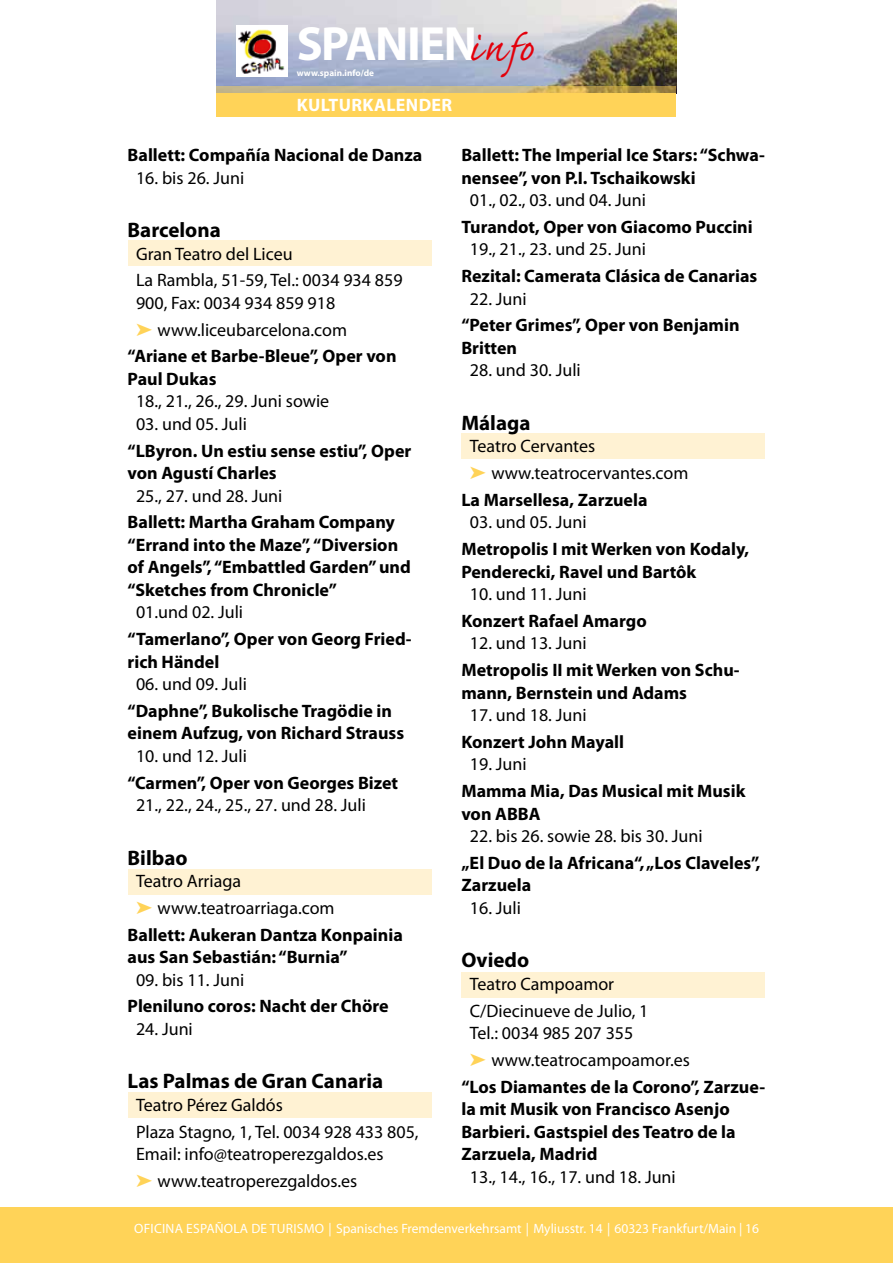
<style>
.page{position:relative;width:893px;height:1263px;background:#fff}
.page>*{position:absolute;margin:0;border:0;box-sizing:border-box;transform-origin:0 0}
.t1{font:700 48.3px "Myriad Pro";letter-spacing:-.03em;color:#fff}
.t2{font:48.3px "Caflisch Script Pro";color:#e3000b}
.t3{font:700 21px "Myriad Pro";color:#000}
.t4{font:700 18px/22.5px "Myriad Pro";color:#000}
.t5{font:18px/26.7px "Myriad Pro";color:#000}
.t6{font:700 18px "Myriad Pro";color:#fff}
.t7{font:13.5px "Myriad Pro";color:#fff}
.t8{font:700 9.15px "Myriad Pro";color:#fff}
.s1{color:#ffd358}
</style>
<div class="page">
<div style="left:128px;top:869px;width:303px;height:26px;background:#fff2d3"></div>
<div style="left:128px;top:1092px;width:303px;height:25px;background:#fff2d3"></div>
<div style="left:128px;top:240px;width:303px;height:26px;background:#fff2d3"></div>
<div style="left:461px;top:972px;width:304px;height:26px;background:#fff2d3"></div>
<div style="left:461px;top:433px;width:304px;height:26px;background:#fff2d3"></div>
<img style="left:217px;top:0;width:459px;height:86px">
<div style="left:0;top:1208px;width:893px;height:55px;background:#ffd358"></div>
<div style="left:236px;top:26px;width:51px;height:51px;background:#fff"></div>
<img style="left:238px;top:29px;width:47px;height:45px">
<svg style="left:217px;top:86px;width:459px;height:7px;background:#c1af79"></svg>
<div style="left:217px;top:93px;width:459px;height:23px;background:#ffd358"></div>
<h1 class="t1" style="left:297px;top:12px;width:182px">SPANIEN</h1>
<p class="t8" style="left:297px;top:67px;width:79px">www.spain.info/de</p>
<h1 class="t2" style="left:468px;top:23px;width:66px">info</h1>
<p class="t6" style="left:297px;top:93px;width:67px">Kulturkalender</p>
<p class="t4" style="left:128px;top:143px;width:296px">Ballett: Compañía Nacional de Danza</p>
<p class="t5" style="left:136px;top:164px;width:110px">16. bis 26. Juni</p>
<p class="t3" style="left:128px;top:216px;width:95px">Barcelona</p>
<p class="t5" style="left:136px;top:240px;width:268px">Gran Teatro del Liceu<br>La Rambla, 51-59, Tel.: 0034 934 859</p>
<p class="t5" style="left:136px;top:289px;width:201px">900, Fax: 0034 934 859 918</p>
<p class="t5" style="left:136px;top:316px;width:213px"><span class="s1">➤</span> www.liceubarcelona.com</p>
<p class="t4" style="left:128px;top:344px;width:270px">“Ariane et Barbe-Bleue”, Oper von</p>
<p class="t4" style="left:128px;top:367px;width:90px">Paul Dukas</p>
<p class="t5" style="left:136px;top:388px;width:195px">18., 21., 26., 29. Juni sowie</p>
<p class="t5" style="left:136px;top:410px;width:112px">03. und 05. Juli</p>
<p class="t4" style="left:128px;top:439px;width:285px">“LByron. Un estiu sense estiu”, Oper von Agustí Charles</p>
<p class="t5" style="left:136px;top:482px;width:148px">25., 27. und 28. Juni</p>
<p class="t4" style="left:128px;top:510px;width:285px">Ballett: Martha Graham Company “Errand into the Maze”, “Diversion of Angels”, “Embattled Garden” und “Sketches from Chronicle”</p>
<p class="t5" style="left:136px;top:599px;width:109px">01.und 02. Juli</p>
<p class="t4" style="left:128px;top:627px;width:285px">“Tamerlano”, Oper von Georg Fried&shy;rich Händel</p>
<p class="t5" style="left:136px;top:670px;width:112px">06. und 09. Juli</p>
<p class="t4" style="left:128px;top:699px;width:278px">“Daphne”, Bukolische Tragödie in einem Aufzug, von Richard Strauss</p>
<p class="t5" style="left:136px;top:742px;width:112px">10. und 12. Juli</p>
<p class="t4" style="left:128px;top:771px;width:272px">“Carmen”, Oper von Georges Bizet</p>
<p class="t5" style="left:136px;top:791px;width:231px">21., 22., 24., 25., 27. und 28. Juli</p>
<p class="t3" style="left:128px;top:844px;width:61px">Bilbao</p>
<p class="t5" style="left:136px;top:867px;width:107px">Teatro Arriaga</p>
<p class="t5" style="left:136px;top:894px;width:200px"><span class="s1">➤</span> www.teatroarriaga.com</p>
<p class="t4" style="left:128px;top:923px;width:277px">Ballett: Aukeran Dantza Konpainia</p>
<p class="t4" style="left:128px;top:945px;width:222px">aus San Sebastián: “Burnia”</p>
<p class="t5" style="left:136px;top:966px;width:110px">09. bis 11. Juni</p>
<p class="t4" style="left:128px;top:994px;width:263px">Pleniluno coros: Nacht der Chöre</p>
<p class="t5" style="left:136px;top:1015px;width:58px">24. Juni</p>
<p class="t3" style="left:128px;top:1068px;width:257px">Las Palmas de Gran Canaria</p>
<p class="t5" style="left:136px;top:1091px;width:284px">Teatro Pérez Galdós<br>Plaza Stagno, 1, Tel. 0034 928 433 805,</p>
<p class="t5" style="left:136px;top:1140px;width:249px">Email: info@teatroperezgaldos.es <span class="s1">➤</span> www.teatroperezgaldos.es</p>
<p class="t4" style="left:461px;top:143px;width:305px">Ballett: The Imperial Ice Stars: “Schwa&shy;nensee”, von P.I. Tschaikowski</p>
<p class="t5" style="left:470px;top:186px;width:178px">01., 02., 03. und 04. Juni</p>
<p class="t4" style="left:461px;top:215px;width:293px">Turandot, Oper von Giacomo Puccini</p>
<p class="t5" style="left:470px;top:236px;width:178px">19., 21., 23. und 25. Juni</p>
<p class="t4" style="left:461px;top:264px;width:297px">Rezital: Camerata Clásica de Canarias</p>
<p class="t5" style="left:470px;top:285px;width:58px">22. Juni</p>
<p class="t4" style="left:461px;top:313px;width:280px">“Peter Grimes”, Oper von Benjamin<br>Britten</p>
<p class="t5" style="left:470px;top:357px;width:112px">28. und 30. Juli</p>
<p class="t3" style="left:461px;top:409px;width:71px">Málaga</p>
<p class="t5" style="left:470px;top:433px;width:127px">Teatro Cervantes</p>
<p class="t5" style="left:470px;top:459px;width:220px"><span class="s1">➤</span> www.teatrocervantes.com</p>
<p class="t4" style="left:461px;top:488px;width:188px">La Marsellesa, Zarzuela</p>
<p class="t5" style="left:470px;top:509px;width:118px">03. und 05. Juni</p>
<p class="t4" style="left:461px;top:537px;width:289px">Metropolis I mit Werken von Kodaly,<br>Penderecki, Ravel und Bartôk</p>
<p class="t5" style="left:470px;top:580px;width:118px">10. und 11. Juni</p>
<p class="t4" style="left:461px;top:609px;width:187px">Konzert Rafael Amargo</p>
<p class="t5" style="left:470px;top:630px;width:118px">12. und 13. Juni</p>
<p class="t4" style="left:461px;top:658px;width:280px">Metropolis II mit Werken von Schu&shy;mann, Bernstein und Adams</p>
<p class="t5" style="left:470px;top:701px;width:118px">17. und 18. Juni</p>
<p class="t4" style="left:461px;top:730px;width:164px">Konzert John Mayall</p>
<p class="t5" style="left:470px;top:751px;width:58px">19. Juni</p>
<p class="t4" style="left:461px;top:779px;width:286px">Mamma Mia, Das Musical mit Musik von ABBA</p>
<p class="t5" style="left:470px;top:822px;width:234px">22. bis 26. sowie 28. bis 30. Juni</p>
<p class="t4" style="left:461px;top:851px;width:300px">„El Duo de la Africana“, „Los Claveles”,<br>Zarzuela</p>
<p class="t5" style="left:470px;top:894px;width:53px">16. Juli</p>
<p class="t3" style="left:461px;top:947px;width:69px">Oviedo</p>
<p class="t5" style="left:470px;top:970px;width:180px">Teatro Campoamor<br>C/Diecinueve de Julio, 1</p>
<p class="t5" style="left:470px;top:1019px;width:165px">Tel.: 0034 985 207 355</p>
<p class="t5" style="left:470px;top:1046px;width:221px"><span class="s1">➤</span> www.teatrocampoamor.es</p>
<p class="t4" style="left:461px;top:1075px;width:305px">“Los Diamantes de la Corono”, Zarzue-</p>
<p class="t4" style="left:461px;top:1097px;width:276px">la mit Musik von Francisco Asenjo<br>Barbieri. Gastspiel des Teatro de la<br>Zarzuela, Madrid</p>
<p class="t5" style="left:470px;top:1163px;width:207px">13., 14., 16., 17. und 18. Juni</p>
<p class="t7" style="left:134px;top:1220px;width:16px">Ofici</p>
<p class="t7" style="left:166px;top:1220px;width:29px">na espa</p>
<p class="t7" style="left:215px;top:1220px;width:80px">Ñola de turismo</p>
<p class="t7" style="left:329px;top:1220px;width:432px">| Spanisches Fremdenverkehrsamt | Myliusstr. 14 | 60323 Frankfurt/Main | 16</p>
</div>
